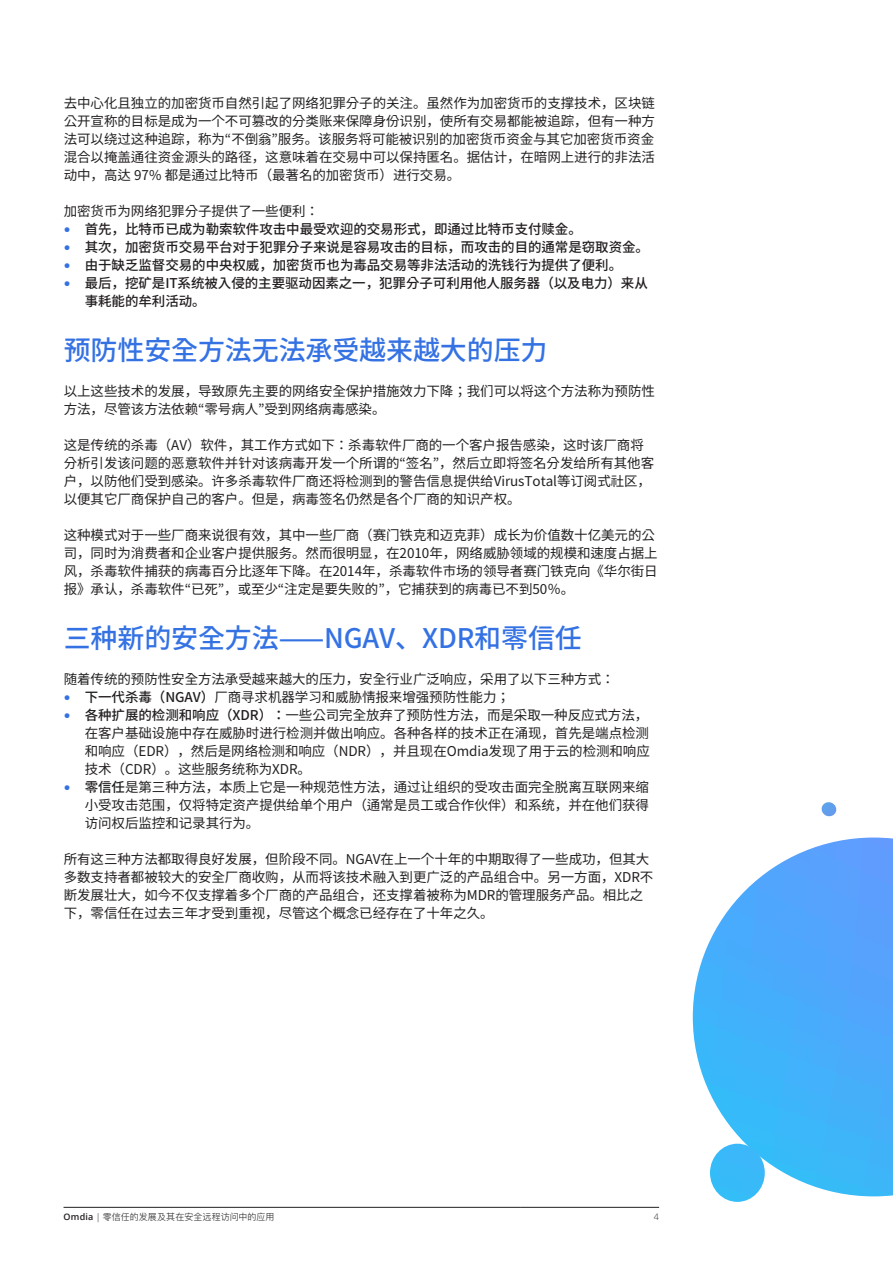
<style>
.page{position:relative;width:893px;height:1263px;background:#fff}
.page>*{position:absolute;margin:0;border:0;box-sizing:border-box;transform-origin:0 0}
.Heading_2{font:500 27px "Noto Sans CJ Kkr";letter-spacing:-.005em;color:#3472e4}
.bodytext_-_1mm_space{font:13.5px/18px "Noto Sans CJ Kkr";letter-spacing:-.005em;color:#231f20}
.t1{font:500 13.5px/18px "Noto Sans CJ Kkr";letter-spacing:-.005em;color:#231f20}
.bodytext_-_0mm_space{font:13.5px "Noto Sans CJ Kkr";letter-spacing:-.005em;color:#231f20}
.t2{font:300 9px "Ping Fang SC";letter-spacing:.005em;color:#231f20}
.t3{font:300 9px "Open Sans";color:#231f20}
.s1{font-family:"Calibri";font-weight:700;color:#3472e4}
.s2{font-weight:500}
.s3{font-family:"Open Sans";font-weight:600}
.s4{font-family:"Open Sans"}
</style>
<div class="page">
<hr style="left:64px;top:1207px;width:457px;height:1px;background:#231f20">
<hr style="left:521px;top:1207px;width:138px;height:1px;background:#231f20">
<svg style="left:693px;top:837px;width:200px;height:359px"></svg>
<svg style="left:710px;top:1144px;width:55px;height:58px"></svg>
<svg style="left:821px;top:802px;width:16px;height:15px"></svg>
<p class="bodytext_-_1mm_space" style="left:64px;top:94px;width:593px;text-align:justify">去中心化且独立的加密货币自然引起了网络犯罪分子的关注。虽然作为加密货币的支撑技术，区块链公开宣称的目标是成为一个不可篡改的分类账来保障身份识别，使所有交易都能被追踪，但有一种方法可以绕过这种追踪，称为“不倒翁”服务。该服务将可能被识别的加密货币资金与其它加密货币资金混合以掩盖通往资金源头的路径，这意味着在交易中可以保持匿名。据估计，在暗网上进行的非法活动中，高达 97% 都是通过比特币（最著名的加密货币）进行交易。</p>
<p class="bodytext_-_0mm_space" style="left:64px;top:203px;width:257px">加密货币为网络犯罪分子提供了一些便利：</p>
<p class="t1" style="left:64px;top:220px;width:520px"><span class="s1">•</span> 首先，比特币已成为勒索软件攻击中最受欢迎的交易形式，即通过比特币支付赎金。</p>
<p class="t1" style="left:64px;top:238px;width:587px"><span class="s1">•</span> 其次，加密货币交易平台对于犯罪分子来说是容易攻击的目标，而攻击的目的通常是窃取资金。</p>
<p class="t1" style="left:64px;top:256px;width:560px"><span class="s1">•</span> 由于缺乏监督交易的中央权威，加密货币也为毒品交易等非法活动的洗钱行为提供了便利。</p>
<p class="t1" style="left:85px;top:274px;width:565px;text-indent:-21px"><span class="s1">•</span> 最后，挖矿是IT系统被入侵的主要驱动因素之一，犯罪分子可利用他人服务器（以及电力）来从事耗能的牟利活动。</p>
<p class="Heading_2" style="left:64px;top:335px;width:485px">预防性安全方法无法承受越来越大的压力</p>
<p class="bodytext_-_1mm_space" style="left:64px;top:382px;width:593px">以上这些技术的发展，导致原先主要的网络安全保护措施效力下降；我们可以将这个方法称为预防性方法，尽管该方法依赖“零号病人”受到网络病毒感染。</p>
<p class="bodytext_-_1mm_space" style="left:64px;top:436px;width:592px">这是传统的杀毒（AV）软件，其工作方式如下：杀毒软件厂商的一个客户报告感染，这时该厂商将分析引发该问题的恶意软件并针对该病毒开发一个所谓的“签名”，然后立即将签名分发给所有其他客户，以防他们受到感染。许多杀毒软件厂商还将检测到的警告信息提供给VirusTotal等订阅式社区，以便其它厂商保护自己的客户。但是，病毒签名仍然是各个厂商的知识产权。</p>
<p class="bodytext_-_1mm_space" style="left:64px;top:526px;width:595px">这种模式对于一些厂商来说很有效，其中一些厂商（赛门铁克和迈克菲）成长为价值数十亿美元的公司，同时为消费者和企业客户提供服务。然而很明显，在2010年，网络威胁领域的规模和速度占据上风，杀毒软件捕获的病毒百分比逐年下降。在2014年，杀毒软件市场的领导者赛门铁克向《华尔街日报》承认，杀毒软件“已死”，或至少“注定是要失败的”，它捕获到的病毒已不到50％。</p>
<p class="Heading_2" style="left:64px;top:623px;width:520px">三种新的安全方法——NGAV、XDR和零信任</p>
<p class="bodytext_-_0mm_space" style="left:64px;top:671px;width:552px">随着传统的预防性安全方法承受越来越大的压力，安全行业广泛响应，采用了以下三种方式：</p>
<p class="bodytext_-_1mm_space" style="left:64px;top:688px;width:448px"><span class="s1">•</span> <span class="s2">下一代杀毒（NGAV）</span>厂商寻求机器学习和威胁情报来增强预防性能力；</p>
<p class="bodytext_-_1mm_space" style="left:85px;top:706px;width:567px;text-align:justify;text-indent:-21px"><span class="s1">•</span> <span class="s2">各种扩展的检测和响应（XDR）：</span>一些公司完全放弃了预防性方法，而是采取一种反应式方法，在客户基础设施中存在威胁时进行检测并做出响应。各种各样的技术正在涌现，首先是端点检测和响应（EDR），然后是网络检测和响应（NDR），并且现在Omdia发现了用于云的检测和响应技术（CDR）。这些服务统称为XDR。</p>
<p class="bodytext_-_1mm_space" style="left:85px;top:778px;width:566px;text-align:justify;text-indent:-21px"><span class="s1">•</span> <span class="s2">零信任</span>是第三种方法，本质上它是一种规范性方法，通过让组织的受攻击面完全脱离互联网来缩小受攻击范围，仅将特定资产提供给单个用户（通常是员工或合作伙伴）和系统，并在他们获得访问权后监控和记录其行为。</p>
<p class="bodytext_-_1mm_space" style="left:64px;top:850px;width:591px">所有这三种方法都取得良好发展，但阶段不同。NGAV在上一个十年的中期取得了一些成功，但其大多数支持者都被较大的安全厂商收购，从而将该技术融入到更广泛的产品组合中。另一方面，XDR不断发展壮大，如今不仅支撑着多个厂商的产品组合，还支撑着被称为MDR的管理服务产品。相比之下，零信任在过去三年才受到重视，尽管这个概念已经存在了十年之久。</p>
<p class="t2" style="left:64px;top:1212px;width:213px"><span class="s3">Omdia</span> <span class="s4">|</span> 零信任的发展及其在安全远程访问中的应用</p>
<p class="t3" style="left:654px;top:1211px;width:7px">4</p>
</div>
